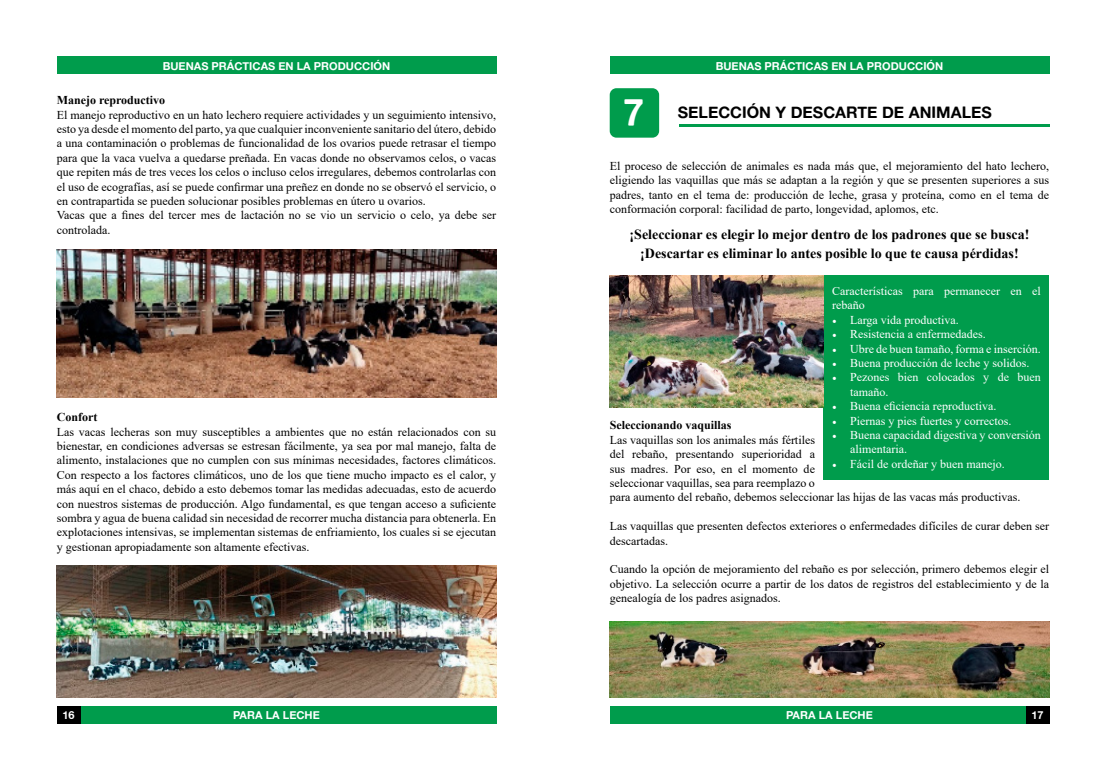
<style>
.page{position:relative;width:1106px;height:780px;background:#fff}
.page>*{position:absolute;margin:0;border:0;box-sizing:border-box;transform-origin:0 0}
.t1{font:38px "Alte Haas Grotesk Bold";color:#fff}
.t2{font:16px "Alte Haas Grotesk Bold";color:#000}
.t3{font:700 14px/19px "Times New Roman";color:#000;text-align:center}
.t4{font:12px/14.4px "Times New Roman";color:#000;text-align:justify}
.t5{font:12px/14.4px "Times New Roman";color:#fff}
.t6{font:700 12px "Times New Roman";color:#000}
.t7{font:11px "Alte Haas Grotesk Bold";color:#fff}
.s1{font-family:"Minion Pro"}
</style>
<div class="page">
<div style="left:57px;top:706px;width:439px;height:17px;background:#009c4c"></div>
<div style="left:609px;top:706px;width:440px;height:17px;background:#009c4c"></div>
<div style="left:1025px;top:706px;width:24px;height:17px;background:#000"></div>
<div style="left:57px;top:57px;width:439px;height:17px;background:#009c4c"></div>
<div style="left:609px;top:57px;width:440px;height:17px;background:#009c4c"></div>
<div style="left:57px;top:706px;width:23px;height:17px;background:#000"></div>
<img style="left:57px;top:250px;width:439px;height:148px">
<img style="left:57px;top:565px;width:439px;height:132px">
<div style="left:609px;top:88px;width:50px;height:50px;background:#009c4c;border-radius:7px"></div>
<hr style="left:679px;top:124px;width:370px;height:2px;background:#009c4c">
<img style="left:609px;top:621px;width:440px;height:76px">
<div style="left:823px;top:275px;width:226px;height:204px;background:#009c4c"></div>
<img style="left:609px;top:275px;width:214px;height:132px">
<p class="t7" style="left:163px;top:59px;width:229px">BUENAS PRÁCTICAS EN LA PRODUCCIÓN</p>
<p class="t7" style="left:715px;top:59px;width:229px">BUENAS PRÁCTICAS EN LA PRODUCCIÓN</p>
<p class="t6" style="left:57px;top:91px;width:110px">Manejo reproductivo</p>
<p class="t4" style="left:57px;top:107px;width:441px;text-align:left">El manejo reproductivo en un hato lechero requiere actividades y un seguimiento intensivo, esto ya desde el momento del parto, ya que cualquier inconveniente sanitario del útero, debido a una contaminación o problemas de funcionalidad de los ovarios puede retrasar el tiempo para que la vaca vuelva a quedarse preñada. En vacas donde no observamos celos, o vacas que repiten más de tres veces los celos o incluso celos irregulares, debemos controlarlas con el uso de ecografías, así se puede confirmar una preñez en donde no se observó el servicio, o en contrapartida se pueden solucionar posibles problemas en útero u ovarios.<br>Vacas que a fines del tercer mes de lactación no se vio un servicio o celo, ya debe ser controlada.</p>
<p class="t6" style="left:57px;top:408px;width:42px">Confort</p>
<p class="t4" style="left:57px;top:424px;width:441px">Las vacas lecheras son muy susceptibles a ambientes que no están relacionados con su bienestar, en condiciones adversas se estresan fácilmente, ya sea por mal manejo, falta de alimento, instalaciones que no cumplen con sus mínimas necesidades, factores climáticos.<br>Con respecto a los factores climáticos, uno de los que tiene mucho impacto es el calor, y más aquí en el chaco, debido a esto debemos tomar las medidas adecuadas, esto de acuerdo con nuestros sistemas de producción. Algo fundamental, es que tengan acceso a suficiente sombra y agua de buena calidad sin necesidad de recorrer mucha distancia para obtenerla. En explotaciones intensivas, se implementan sistemas de enfriamiento, los cuales si se ejecutan y gestionan apropiadamente son altamente efectivas.</p>
<h1 class="t1" style="left:623px;top:89px;width:23px">7</h1>
<h2 class="t2" style="left:677px;top:102px;width:316px">SELECCIÓN Y DESCARTE DE ANIMALES</h2>
<p class="t4" style="left:609px;top:158px;width:441px">El proceso de selección de animales es nada más que, el mejoramiento del hato lechero, eligiendo las vaquillas que más se adaptan a la región y que se presenten superiores a sus padres, tanto en el tema de: producción de leche, grasa y proteína, como en el tema de conformación corporal: facilidad de parto, longevidad, aplomos, etc.</p>
<p class="t3" style="left:629px;top:224px;width:401px">¡Seleccionar es elegir lo mejor dentro de los padrones que se busca! ¡Descartar es eliminar lo antes posible lo que te causa pérdidas!</p>
<p class="t5" style="left:832px;top:283px;width:210px">Características para permanecer en el rebaño</p>
<p class="t5" style="left:832px;top:312px;width:128px"><span class="s1">•</span> Larga vida productiva.</p>
<p class="t5" style="left:832px;top:326px;width:155px"><span class="s1">•</span> Resistencia a enfermedades.</p>
<p class="t5" style="left:832px;top:341px;width:210px"><span class="s1">•</span> Ubre de buen tamaño, forma e inserción.</p>
<p class="t5" style="left:832px;top:355px;width:199px"><span class="s1">•</span> Buena producción de leche y solidos.</p>
<p class="t5" style="left:850px;top:370px;width:192px;text-indent:-18px"><span class="s1">•</span> Pezones bien colocados y de buen tamaño.</p>
<p class="t5" style="left:832px;top:398px;width:166px"><span class="s1">•</span> Buena eficiencia reproductiva.</p>
<p class="t5" style="left:832px;top:413px;width:181px"><span class="s1">•</span> Piernas y pies fuertes y correctos.</p>
<p class="t5" style="left:850px;top:427px;width:192px;text-indent:-18px"><span class="s1">•</span> Buena capacidad digestiva y conversión alimentaria.</p>
<p class="t5" style="left:832px;top:456px;width:174px"><span class="s1">•</span> Fácil de ordeñar y buen manejo.</p>
<p class="t6" style="left:609px;top:416px;width:123px">Seleccionando vaquillas</p>
<p class="t4" style="left:609px;top:432px;width:412px;text-align:left">Las vaquillas son los animales más fértiles<br>del rebaño, presentando superioridad a<br>sus madres. Por eso, en el momento de<br>seleccionar vaquillas, sea para reemplazo o<br>para aumento del rebaño, debemos seleccionar las hijas de las vacas más productivas.</p>
<p class="t4" style="left:609px;top:518px;width:441px">Las vaquillas que presenten defectos exteriores o enfermedades difíciles de curar deben ser descartadas.</p>
<p class="t4" style="left:609px;top:561px;width:441px">Cuando la opción de mejoramiento del rebaño es por selección, primero debemos elegir el objetivo. La selección ocurre a partir de los datos de registros del establecimiento y de la genealogía de los padres asignados.</p>
<p class="t7" style="left:62px;top:708px;width:14px">16</p>
<p class="t7" style="left:233px;top:708px;width:88px">PARA LA LECHE</p>
<p class="t7" style="left:786px;top:708px;width:88px">PARA LA LECHE</p>
<p class="t7" style="left:1031px;top:708px;width:14px">17</p>
</div>
